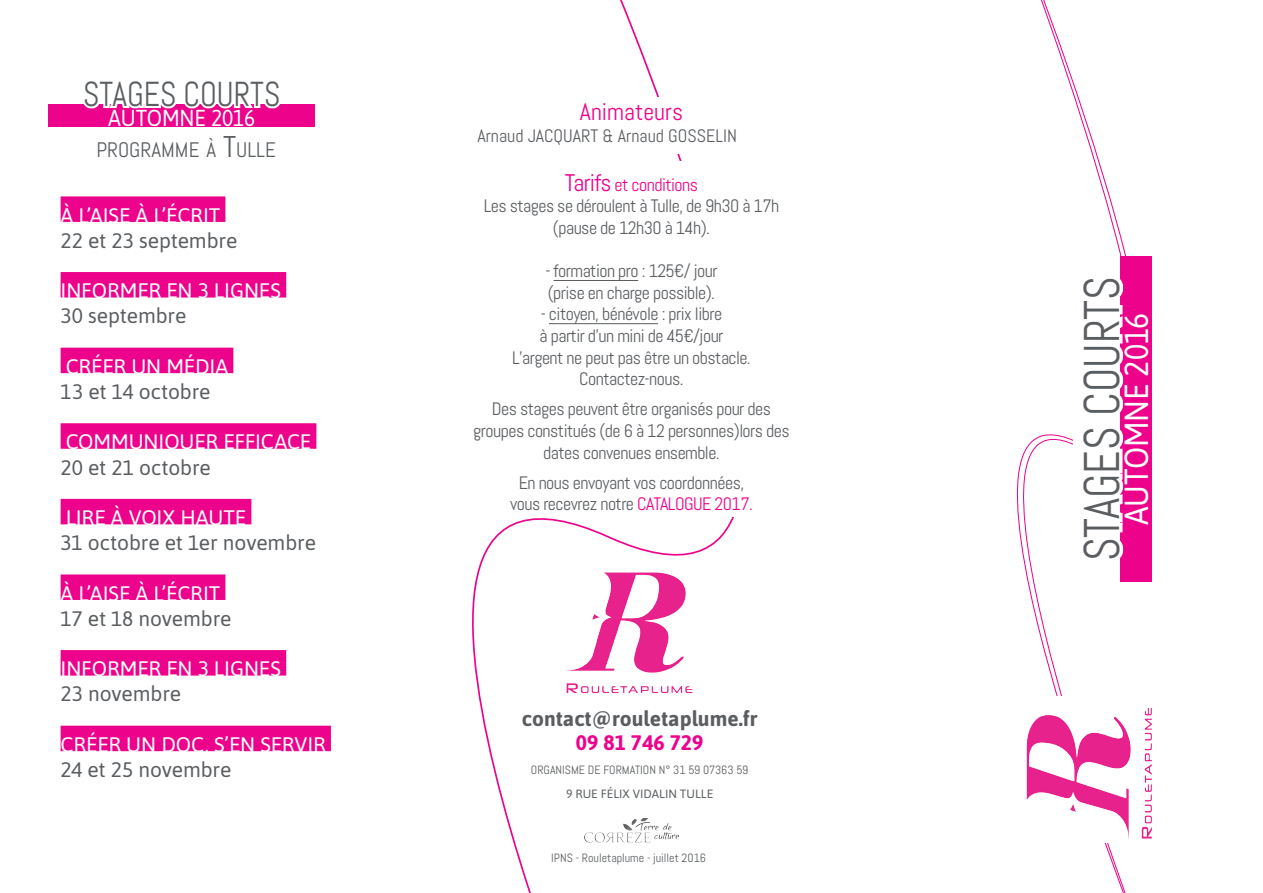
<style>
.page{position:relative;width:1263px;height:893px;background:#fff}
.page>*{position:absolute;margin:0;border:0;box-sizing:border-box;transform-origin:0 0}
.t1{font:50.1px "Abel";color:#5b5e61;scale:.91 1}
.t2{font:34.65px "Abel";color:#5b5e61;scale:.91 1}
.t3{font:33.45px "Asap";letter-spacing:-.01em;color:#fff;scale:.91 1}
.t4{font:24px "Abel";color:#ed028c}
.t5{font:23.1px "Asap";letter-spacing:-.005em;color:#fff;scale:.91 1}
.t6{font:21px "Asap";letter-spacing:-.005em;color:#fff}
.t7{font:21px "Asap";letter-spacing:-.005em;color:#5b5e61}
.t8{font:700 21px "Asap";color:#5b5e61}
.t9{font:21px "Abel";color:#5b5e61}
.t10{font:700 21px "Asap";color:#ed028c}
.t11{font:18px/21.6px "Abel";letter-spacing:-.03em;color:#5b5e61;text-align:center}
.t12{font:18px "Abel";color:#5b5e61}
.t13{font:12px "Abel";color:#5b5e61}
.t14{font:12px "Asap";color:#5b5e61}
.s1{font-size:30px}
.s2{font-size:24px;color:#ed028c}
.s3{color:#ed028c}
</style>
<div class="page">
<div style="left:49px;top:105px;width:266px;height:22px;background:#ed028c"></div>
<svg style="left:303px;top:0;width:431px;height:893px"></svg>
<svg style="left:1024px;top:0;width:128px;height:893px"></svg>
<div style="left:1120px;top:256px;width:32px;height:325px;background:#ed028c"></div>
<img style="left:1024px;top:697px;width:128px;height:146px">
<div style="left:1073px;top:256px;width:47px;height:325px;background:#fff"></div>
<svg style="left:1016px;top:270px;width:108px;height:296px"></svg>
<div style="left:457px;top:161px;width:349px;height:356px;background:#fff"></div>
<hr style="left:553px;top:280px;width:85px;height:1px;background:#5b5e61">
<hr style="left:549px;top:323px;width:109px;height:1px;background:#5b5e61">
<div style="left:61px;top:178px;width:363px;height:715px;background:#fff"></div>
<div style="left:61px;top:196px;width:164px;height:26px;background:#ed028c"></div>
<div style="left:61px;top:272px;width:225px;height:26px;background:#ed028c"></div>
<div style="left:61px;top:348px;width:172px;height:25px;background:#ed028c"></div>
<div style="left:61px;top:423px;width:255px;height:26px;background:#ed028c"></div>
<div style="left:61px;top:499px;width:190px;height:25px;background:#ed028c"></div>
<div style="left:61px;top:574px;width:164px;height:26px;background:#ed028c"></div>
<div style="left:61px;top:650px;width:225px;height:26px;background:#ed028c"></div>
<div style="left:61px;top:726px;width:270px;height:25px;background:#ed028c"></div>
<div style="left:477px;top:97px;width:309px;height:57px;background:#fff"></div>
<svg style="left:80px;top:104px;width:204px;height:5px"></svg>
<img style="left:585px;top:818px;width:93px;height:25px">
<h2 class="t2" style="left:83px;top:72px;width:218px">STAGES COURTS</h2>
<p class="t5" style="left:108px;top:104px;width:163px">AUTOMNE 2016</p>
<p class="t9" style="left:96px;top:137px;width:181px">PROGRAMME À <span class="s1">T</span>ULLE</p>
<p class="t6" style="left:61px;top:203px;width:161px">À L’AISE À L’ÉCRIT</p>
<p class="t7" style="left:61px;top:228px;width:178px">22 et 23 septembre</p>
<p class="t6" style="left:61px;top:279px;width:222px">INFORMER EN 3 LIGNES</p>
<p class="t7" style="left:61px;top:304px;width:127px">30 septembre</p>
<p class="t6" style="left:66px;top:354px;width:164px">CRÉER UN MÉDIA</p>
<p class="t7" style="left:61px;top:379px;width:151px">13 et 14 octobre</p>
<p class="t6" style="left:66px;top:430px;width:247px">COMMUNIQUER EFFICACE</p>
<p class="t7" style="left:61px;top:455px;width:152px">20 et 21 octobre</p>
<p class="t6" style="left:66px;top:505px;width:182px">LIRE À VOIX HAUTE</p>
<p class="t7" style="left:61px;top:531px;width:257px">31 octobre et 1er novembre</p>
<p class="t6" style="left:61px;top:581px;width:161px">À L’AISE À L’ÉCRIT</p>
<p class="t7" style="left:61px;top:606px;width:172px">17 et 18 novembre</p>
<p class="t6" style="left:61px;top:657px;width:222px">INFORMER EN 3 LIGNES</p>
<p class="t7" style="left:61px;top:682px;width:122px">23 novembre</p>
<p class="t6" style="left:61px;top:732px;width:267px">CRÉER UN DOC, S’EN SERVIR</p>
<p class="t7" style="left:61px;top:757px;width:172px">24 et 25 novembre</p>
<h3 class="t4" style="left:580px;top:97px;width:105px">Animateurs</h3>
<p class="t12" style="left:477px;top:124px;width:261px">Arnaud JACQUART &amp; Arnaud GOSSELIN</p>
<p class="t11" style="left:484px;top:174px;width:297px"><span class="s2">Tarifs</span> <span class="s3">et conditions<br></span>Les stages se déroulent à Tulle, de 9h30 à 17h (pause de 12h30 à 14h).</p>
<p class="t11" style="left:545px;top:260px;width:174px;text-align:left">- formation pro : 125€/ jour (prise en charge possible).</p>
<p class="t11" style="left:512px;top:303px;width:240px">- citoyen, bénévole : prix libre<br>à partir d’un mini de 45€/jour<br>L’argent ne peut pas être un obstacle.<br>Contactez-nous.</p>
<p class="t11" style="left:473px;top:398px;width:318px">Des stages peuvent être organisés pour des groupes constitués (de 6 à 12 personnes)lors des dates convenues ensemble.</p>
<p class="t11" style="left:510px;top:472px;width:244px">En nous envoyant vos coordonnées, vous recevrez notre <span class="s3">CATALOGUE 2017.</span></p>
<p class="t8" style="left:522px;top:707px;width:237px">contact@rouletaplume.fr</p>
<p class="t10" style="left:576px;top:731px;width:129px">09 81 746 729</p>
<p class="t13" style="left:531px;top:763px;width:219px">ORGANISME DE FORMATION N° 31 59 07363 59</p>
<p class="t14" style="left:566px;top:787px;width:149px">9 RUE FÉLIX VIDALIN TULLE</p>
<p class="t13" style="left:551px;top:850px;width:156px">IPNS - Rouletaplume - juillet 2016</p>
<h1 class="t1" style="left:1070px;top:561px;width:315px;rotate:-90deg">STAGES COURTS</h1>
<h3 class="t3" style="left:1117px;top:525px;width:235px;rotate:-90deg">AUTOMNE 2016</h3>
</div>
